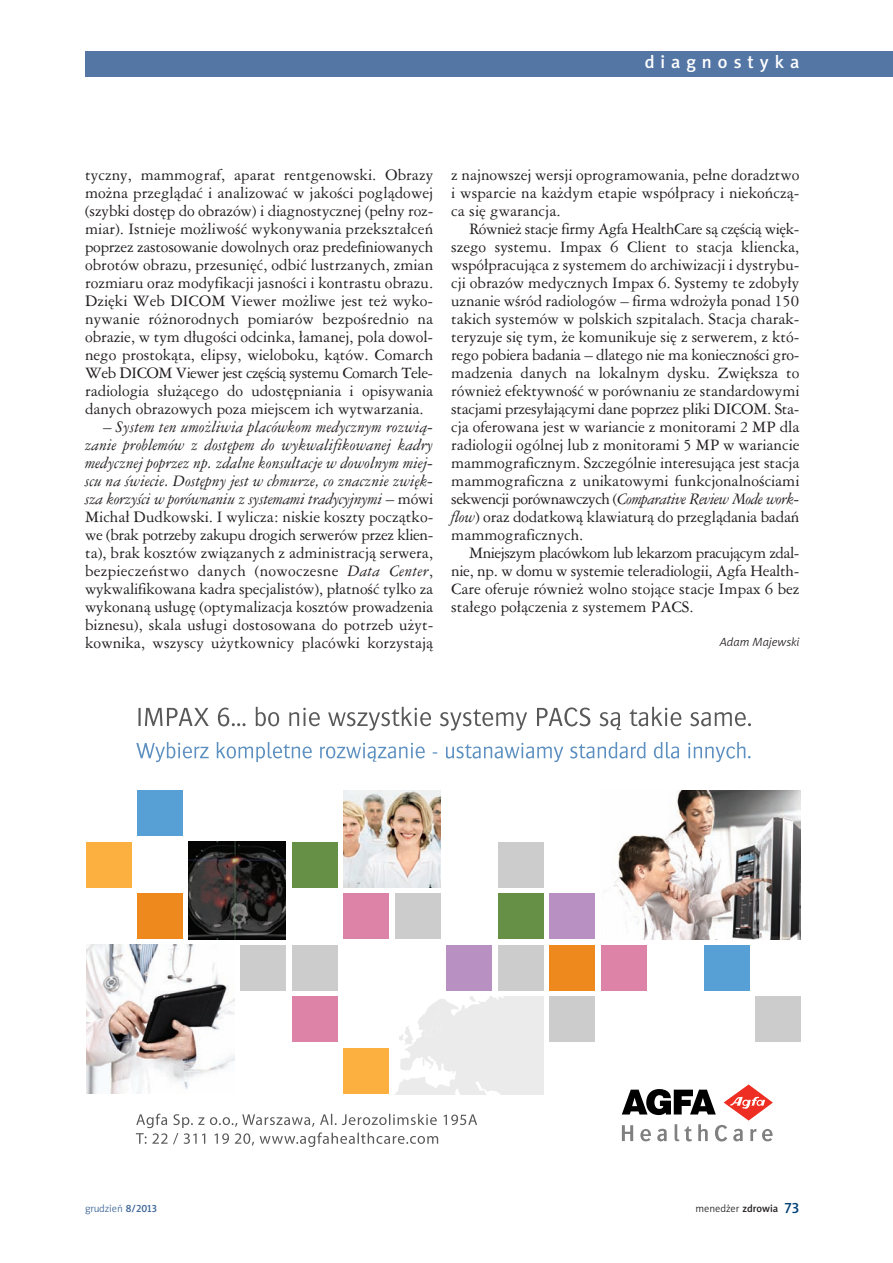
<style>
.page{position:relative;width:893px;height:1263px;background:#fff}
.page>*{position:absolute;margin:0;border:0;box-sizing:border-box;transform-origin:0 0}
.t1{font:18px "Naomi Sans EFNPS Medium";letter-spacing:.335em;color:#fff}
.t2{font:15px/18px "Ameri Garmnd PL";color:#231f20;text-align:justify}
.t3{font:italic 12px "Naomi Sans EFNPS Light";color:#231f20}
.t4{font:10.5px "Naomi Sans EFNPS Light";color:#231f20}
.t5{font:10.5px "Naomi Sans EFNPS Light";color:#3d6799}
.s1{font-style:italic}
.s2{font-family:"Naomi Sans EFNPS Medium"}
.s3{font-family:"Naomi Sans EFNPS Medium";font-size:15px;color:#004279}
</style>
<div class="page">
<div style="left:85px;top:51px;width:808px;height:26px;background:#5476a5"></div>
<div style="left:498px;top:842px;width:46px;height:46px;background:#ccc"></div>
<div style="left:292px;top:842px;width:45px;height:45px;background:#669046"></div>
<div style="left:137px;top:790px;width:46px;height:46px;background:#56a0d5"></div>
<div style="left:704px;top:945px;width:46px;height:46px;background:#56a0d5"></div>
<div style="left:550px;top:945px;width:45px;height:46px;background:#ed891d"></div>
<div style="left:446px;top:945px;width:46px;height:46px;background:#b890c2"></div>
<div style="left:498px;top:945px;width:46px;height:46px;background:#ccc"></div>
<div style="left:498px;top:893px;width:46px;height:46px;background:#669046"></div>
<div style="left:395px;top:893px;width:46px;height:46px;background:#ccc"></div>
<div style="left:343px;top:893px;width:46px;height:46px;background:#dd83a8"></div>
<div style="left:292px;top:945px;width:45px;height:46px;background:#ccc"></div>
<div style="left:292px;top:996px;width:45px;height:46px;background:#dd83a8"></div>
<div style="left:550px;top:996px;width:45px;height:46px;background:#ccc"></div>
<div style="left:601px;top:945px;width:46px;height:46px;background:#dd83a8"></div>
<div style="left:550px;top:893px;width:45px;height:46px;background:#b890c2"></div>
<div style="left:343px;top:1048px;width:46px;height:46px;background:#fbb03f"></div>
<svg style="left:86px;top:842px;width:200px;height:219px"></svg>
<div style="left:756px;top:996px;width:44px;height:46px;background:#ccc"></div>
<svg style="left:136px;top:1113px;width:341px;height:34px"></svg>
<svg style="left:136px;top:742px;width:615px;height:20px"></svg>
<svg style="left:138px;top:707px;width:613px;height:23px"></svg>
<svg style="left:622px;top:1084px;width:151px;height:57px"></svg>
<img style="left:188px;top:841px;width:98px;height:98px">
<img style="left:86px;top:945px;width:148px;height:149px">
<img style="left:343px;top:790px;width:98px;height:98px">
<svg style="left:395px;top:996px;width:149px;height:99px"></svg>
<img style="left:613px;top:790px;width:187px;height:149px">
<p class="t1" style="left:645px;top:55px;width:156px">diagnostyka</p>
<p class="t2" style="left:85px;top:166px;width:350px">tyczny, mammograf, aparat rentgenowski. Obrazy można przeglądać i analizować w jakości poglądowej (szybki dostęp do obrazów) i diagnostycznej (pełny roz&shy;miar). Istnieje możliwość wykonywania przekształceń poprzez zastosowanie dowolnych oraz predefiniowanych obrotów obrazu, przesunięć, odbić lustrzanych, zmian rozmiaru oraz modyfikacji jasności i kontrastu obrazu.<br>Dzięki Web DICOM Viewer możliwe jest też wyko&shy;nywanie różnorodnych pomiarów bezpośrednio na obrazie, w tym długości odcinka, łamanej, pola dowol&shy;nego prostokąta, elipsy, wieloboku, kątów. Comarch Web DICOM Viewer jest częścią systemu Comarch Tele&shy;radiologia służącego do udostępniania i opisywania danych obrazowych poza miejscem ich wytwarzania.</p>
<p class="t2" style="left:85px;top:418px;width:350px;text-indent:18px">– <span class="s1">System ten umożliwia placówkom medycznym rozwią&shy;zanie problemów z dostępem do wykwalifikowanej kadry medycznej poprzez np. zdalne konsultacje w dowolnym miej&shy;scu na świecie. Dostępny jest w chmurze, co znacznie zwięk&shy;sza korzyści w porównaniu z systemami tradycyjnymi</span> – mówi Michał Dudkowski. I wylicza: niskie koszty początko&shy;we (brak potrzeby zakupu drogich serwerów przez klien&shy;ta), brak kosztów związanych z administracją serwera, bezpieczeństwo danych (nowoczesne <span class="s1">Data Center</span>, wykwalifikowana kadra specjalistów), płatność tylko za wykonaną usługę (optymalizacja kosztów prowadzenia biznesu), skala usługi dostosowana do potrzeb użyt&shy;kownika, wszyscy użytkownicy placówki korzystają</p>
<p class="t2" style="left:451px;top:166px;width:350px">z najnowszej wersji oprogramowania, pełne doradztwo i wsparcie na każdym etapie współpracy i niekończą&shy;ca się gwarancja.</p>
<p class="t2" style="left:451px;top:220px;width:350px;text-indent:18px">Również stacje firmy Agfa HealthCare są częścią więk&shy;szego systemu. Impax 6 Client to stacja kliencka, współpracująca z systemem do archiwizacji i dystrybu&shy;cji obrazów medycznych Impax 6. Systemy te zdobyły uznanie wśród radiologów – firma wdrożyła ponad 150 takich systemów w polskich szpitalach. Stacja charak&shy;teryzuje się tym, że komunikuje się z serwerem, z któ&shy;rego pobiera badania – dlatego nie ma konieczności gro&shy;madzenia danych na lokalnym dysku. Zwiększa to również efektywność w porównaniu ze standardowymi stacjami przesyłającymi dane poprzez pliki DICOM. Sta&shy;cja oferowana jest w wariancie z monitorami 2 MP dla radiologii ogólnej lub z monitorami 5 MP w wariancie mammograficznym. Szczególnie interesująca jest stacja mammograficzna z unikatowymi funkcjonalnościami sekwencji porównawczych (<span class="s1">Comparative Review Mode work&shy;flow</span>) oraz dodatkową klawiaturą do przeglądania badań mammograficznych.</p>
<p class="t2" style="left:451px;top:544px;width:350px;text-indent:18px">Mniejszym placówkom lub lekarzom pracującym zdal&shy;nie, np. w domu w systemie teleradiologii, Agfa Health-Care oferuje również wolno stojące stacje Impax 6 bez stałego połączenia z systemem PACS.</p>
<p class="t3" style="left:720px;top:637px;width:81px">Adam Majewski</p>
<p class="t5" style="left:85px;top:1204px;width:73px">grudzień <span class="s2">8/2013</span></p>
<p class="t4" style="left:695px;top:1204px;width:106px">menedżer <span class="s2">zdrowia</span> <span class="s3">73</span></p>
</div>
